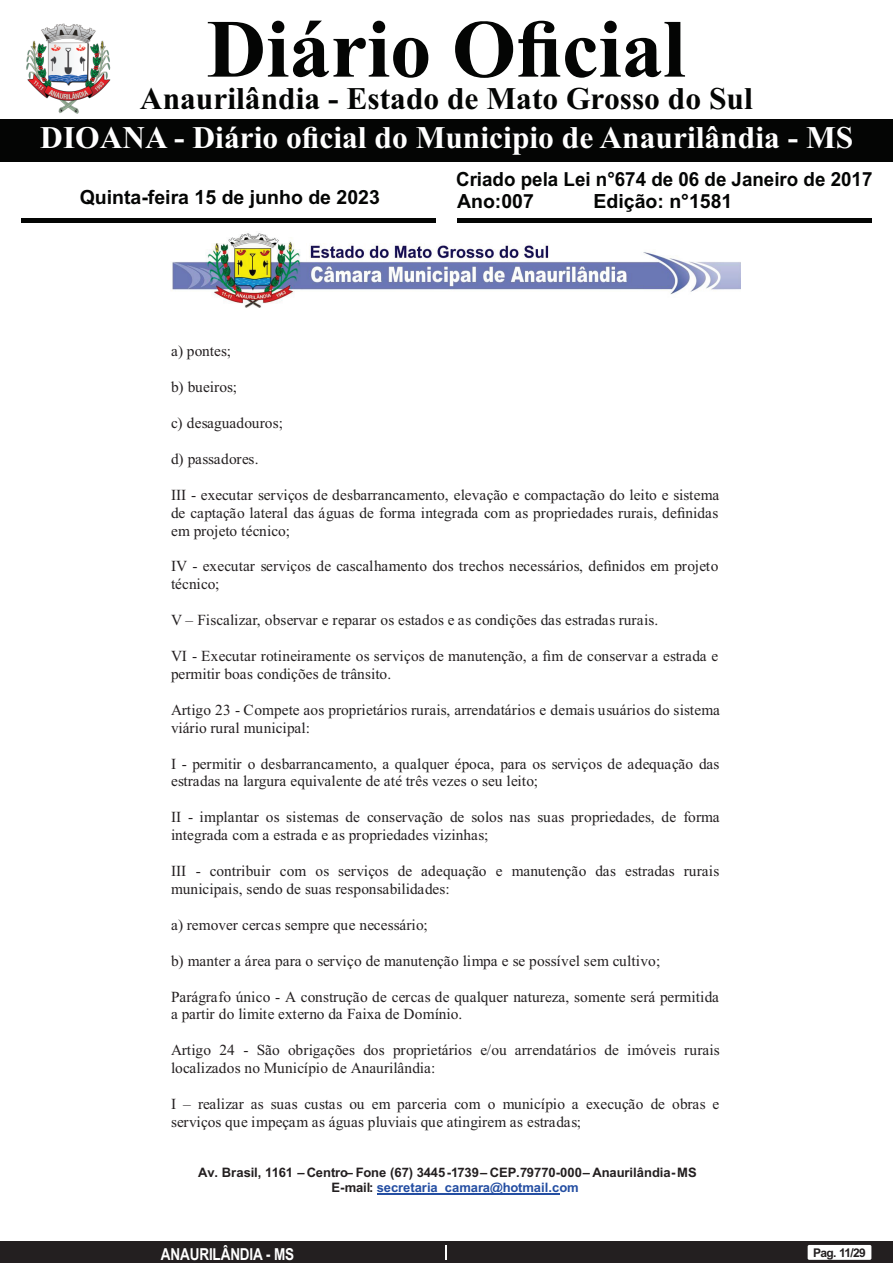
<style>
.page{position:relative;width:893px;height:1263px;background:#fff}
.page>*{position:absolute;margin:0;border:0;box-sizing:border-box;transform-origin:0 0}
.t1{font:700 82.5px "Times New Roman";color:#040504}
.t2{font:700 31.5px "Times New Roman";color:#fff}
.t3{font:700 31.5px "Times New Roman";color:#040504}
.t4{font:700 19.5px/21.8px "Arial";color:#040504;scale:.96 1}
.t5{font:700 19.5px "Arial";color:#040504}
.t6{font:700 16.5px "Arial Narrow";letter-spacing:-.01em;color:#fff}
.t7{font:15.3px/17.7px "Times New Roman";letter-spacing:.01em;color:#231f20}
.t8{font:15.3px "Times New Roman";letter-spacing:-.02em;color:#231f20}
.t9{font:700 13.05px/14.9px "Arial";color:#231f20}
.t10{font:700 12px "Arial";letter-spacing:-.055em;color:#231f20}
.s1{color:#244ea2}
</style>
<div class="page">
<img style="left:172px;top:233px;width:569px;height:74px">
<hr style="left:377px;top:1193px;width:182px;height:1px;background:#244ea2">
<div style="left:0;top:1242px;width:893px;height:21px;background:#231f20"></div>
<svg style="left:446px;top:1245px;width:1px;height:15px"></svg>
<div style="left:808px;top:1245px;width:63px;height:15px;background:#fff;border-radius:2px"></div>
<div style="left:0;top:119px;width:893px;height:42px;background:#040504"></div>
<hr style="left:21px;top:218px;width:415px;height:4px;background:#040504">
<hr style="left:457px;top:218px;width:415px;height:4px;background:#040504">
<img style="left:26px;top:23px;width:85px;height:91px">
<h1 class="t1" style="left:207px;top:21px;width:480px">Diário Oficial</h1>
<h2 class="t3" style="left:140px;top:88px;width:614px">Anaurilândia - Estado de Mato Grosso do Sul</h2>
<h2 class="t2" style="left:40px;top:126px;width:814px">DIOANA - Diário oficial do Municipio de Anaurilândia - MS</h2>
<p class="t5" style="left:80px;top:190px;width:302px">Quinta-feira 15 de junho de 2023</p>
<p class="t4" style="left:456px;top:170px;width:435px">Criado pela Lei n°674 de 06 de Janeiro de 2017<br>Ano:007</p>
<p class="t5" style="left:593px;top:193px;width:140px">Edição: n°1581</p>
<p class="t7" style="left:171px;top:344px;width:62px">a) pontes;</p>
<p class="t7" style="left:171px;top:379px;width:68px">b) bueiros;</p>
<p class="t7" style="left:171px;top:416px;width:113px">c) desaguadouros;</p>
<p class="t8" style="left:171px;top:453px;width:89px">d) passadores.</p>
<p class="t7" style="left:171px;top:487px;width:550px;text-align:justify">III - executar serviços de desbarrancamento, elevação e compactação do leito e sistema de captação lateral das águas de forma integrada com as propriedades rurais, definidas em projeto técnico;</p>
<p class="t7" style="left:171px;top:559px;width:549px">IV - executar serviços de cascalhamento dos trechos necessários, definidos em projeto técnico;</p>
<p class="t7" style="left:171px;top:612px;width:489px">V – Fiscalizar, observar e reparar os estados e as condições das estradas rurais.</p>
<p class="t7" style="left:171px;top:649px;width:549px">VI - Executar rotineiramente os serviços de manutenção, a fim de conservar a estrada e permitir boas condições de trânsito.</p>
<p class="t7" style="left:171px;top:702px;width:550px;line-height:18.1px">Artigo 23 - Compete aos proprietários rurais, arrendatários e demais usuários do sistema viário rural municipal:</p>
<p class="t7" style="left:171px;top:756px;width:550px">I - permitir o desbarrancamento, a qualquer época, para os serviços de adequação das estradas na largura equivalente de até três vezes o seu leito;</p>
<p class="t7" style="left:171px;top:809px;width:550px;line-height:18.1px">II - implantar os sistemas de conservação de solos nas suas propriedades, de forma integrada com a estrada e as propriedades vizinhas;</p>
<p class="t7" style="left:171px;top:864px;width:550px">III - contribuir com os serviços de adequação e manutenção das estradas rurais municipais, sendo de suas responsabilidades:</p>
<p class="t7" style="left:171px;top:917px;width:258px">a) remover cercas sempre que necessário;</p>
<p class="t7" style="left:171px;top:953px;width:491px">b) manter a área para o serviço de manutenção limpa e se possível sem cultivo;</p>
<p class="t7" style="left:171px;top:989px;width:549px">Parágrafo único - A construção de cercas de qualquer natureza, somente será permitida a partir do limite externo da Faixa de Domínio.</p>
<p class="t7" style="left:171px;top:1042px;width:550px;line-height:18.1px">Artigo 24 - São obrigações dos proprietários e/ou arrendatários de imóveis rurais localizados no Município de Anaurilândia:</p>
<p class="t7" style="left:171px;top:1097px;width:550px">I – realizar as suas custas ou em parceria com o município a execução de obras e serviços que impeçam as águas pluviais que atingirem as estradas;</p>
<p class="t9" style="left:332px;top:1166px;width:367px;text-indent:-133px">Av. Brasil, 1161 – Centro– Fone (67) 3445-1739– CEP.79770-000– Anaurilândia-MS<br>E-mail: <span class="s1">secretaria_camara@hotmail.com</span></p>
<p class="t6" style="left:161px;top:1248px;width:135px">ANAURILÂNDIA - MS</p>
<p class="t10" style="left:813px;top:1248px;width:54px">Pag. 11/29</p>
</div>
